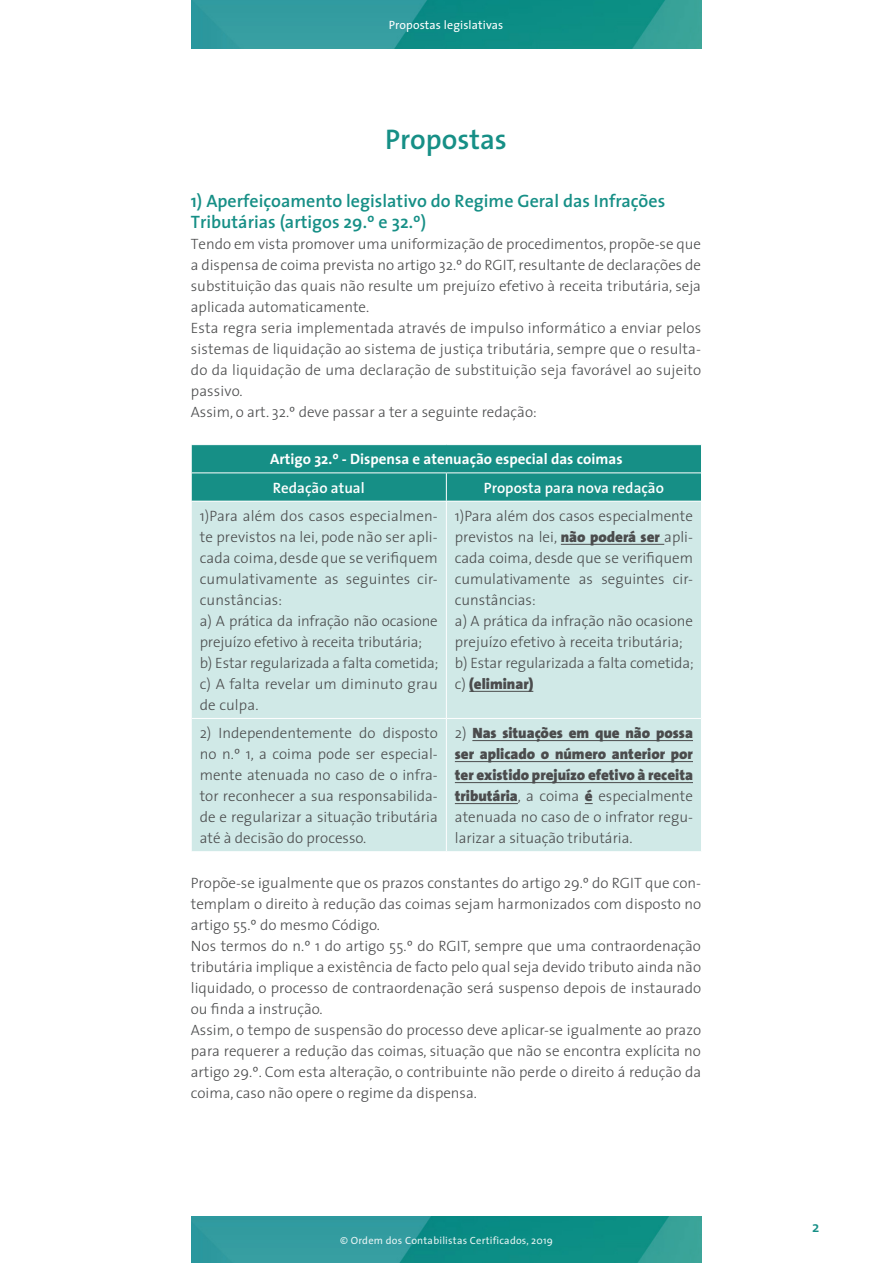
<style>
.page{position:relative;width:893px;height:1263px;background:#fff}
.page>*{position:absolute;margin:0;border:0;box-sizing:border-box;transform-origin:0 0}
.dest{font:600 28.5px "The Sans";color:#168f86}
.dest-2{font:600 18px "The Sans";color:#168f86}
.TEXTO{font:300 15px/21px "The Sans";color:#4b4c4d;text-align:justify}
.TEXTO-2{font:900 15px/21px "The Sans";color:#4b4c4d;text-align:justify}
.TEXTO-3{font:700 15px "The Sans";color:#fff}
.TEXTO-4{font:600 15px "The Sans";color:#fff}
.t1{font:600 15px "The Sans";color:#168f86}
.t2{font:12px "The Sans";letter-spacing:.01em;color:#fff}
.t3{font:10.5px "The Sans";letter-spacing:.02em;color:#fff}
.s1{font-weight:900}
.s2{font-weight:300}
</style>
<div class="page">
<img style="left:191px;top:0;width:511px;height:49px">
<img style="left:191px;top:1216px;width:511px;height:47px">
<div style="left:192px;top:502px;width:509px;height:349px;background:#d0e9e7"></div>
<svg style="left:191px;top:445px;width:511px;height:56px;background:#1e938a"></svg>
<hr style="left:446px;top:501px;width:1px;height:217px;background:#fff">
<hr style="left:192px;top:718px;width:254px;height:1px;background:#fff">
<hr style="left:446px;top:718px;width:255px;height:1px;background:#fff">
<hr style="left:446px;top:719px;width:1px;height:132px;background:#fff">
<hr style="left:561px;top:544px;width:103px;height:1px;background:#4b4c4d">
<hr style="left:469px;top:691px;width:64px;height:1px;background:#4b4c4d">
<hr style="left:472px;top:740px;width:221px;height:1px;background:#4b4c4d">
<hr style="left:455px;top:761px;width:238px;height:1px;background:#4b4c4d">
<hr style="left:455px;top:782px;width:238px;height:1px;background:#4b4c4d">
<hr style="left:455px;top:803px;width:63px;height:1px;background:#4b4c4d">
<p class="t2" style="left:389px;top:15px;width:116px">Propostas legislativas</p>
<p class="dest" style="left:385px;top:116px;width:123px">Propostas</p>
<p class="dest-2" style="left:191px;top:186px;width:476px">1) Aperfeiçoamento legislativo do Regime Geral das Infrações</p>
<p class="dest-2" style="left:191px;top:207px;width:237px">Tributárias (artigos 29.º e 32.º)</p>
<p class="TEXTO" style="left:191px;top:233px;width:512px">Tendo em vista promover uma uniformização de procedimentos, propõe-se que a dispensa de coima prevista no artigo 32.º do RGIT, resultante de declarações de substituição das quais não resulte um prejuízo efetivo à receita tributária, seja aplicada automaticamente.</p>
<p class="TEXTO" style="left:191px;top:317px;width:512px">Esta regra seria implementada através de impulso informático a enviar pelos sistemas de liquidação ao sistema de justiça tributária, sempre que o resulta&shy;do da liquidação de uma declaração de substituição seja favorável ao sujeito passivo.</p>
<p class="TEXTO" style="left:191px;top:401px;width:347px">Assim, o art. 32.º deve passar a ter a seguinte redação:</p>
<p class="TEXTO-3" style="left:270px;top:447px;width:354px">Artigo 32.º - Dispensa e atenuação especial das coimas</p>
<p class="TEXTO-4" style="left:273px;top:475px;width:93px">Redação atual</p>
<p class="TEXTO-4" style="left:484px;top:475px;width:182px">Proposta para nova redação</p>
<p class="TEXTO" style="left:200px;top:505px;width:240px">1)Para além dos casos especialmen&shy;te previstos na lei, pode não ser apli&shy;cada coima, desde que se verifiquem cumulativamente as seguintes cir&shy;cunstâncias:</p>
<p class="TEXTO" style="left:200px;top:610px;width:240px">a) A prática da infração não ocasione prejuízo efetivo à receita tributária;</p>
<p class="TEXTO" style="left:200px;top:652px;width:240px">b) Estar regularizada a falta cometida;</p>
<p class="TEXTO" style="left:200px;top:673px;width:240px">c) A falta revelar um diminuto grau de culpa.</p>
<p class="TEXTO" style="left:455px;top:505px;width:240px">1)Para além dos casos especialmente previstos na lei, <span class="s1">não poderá ser</span> apli&shy;cada coima, desde que se verifiquem cumulativamente as seguintes cir&shy;cunstâncias:</p>
<p class="TEXTO" style="left:455px;top:610px;width:240px">a) A prática da infração não ocasione prejuízo efetivo à receita tributária;</p>
<p class="TEXTO" style="left:455px;top:652px;width:240px">b) Estar regularizada a falta cometida;</p>
<p class="TEXTO-2" style="left:455px;top:673px;width:80px"><span class="s2">c)</span> (eliminar)</p>
<p class="TEXTO" style="left:200px;top:722px;width:240px">2) Independentemente do disposto no n.º 1, a coima pode ser especial&shy;mente atenuada no caso de o infra&shy;tor reconhecer a sua responsabilida&shy;de e regularizar a situação tributária até à decisão do processo.</p>
<p class="TEXTO-2" style="left:455px;top:722px;width:240px"><span class="s2">2)</span> Nas situações em que não possa ser aplicado o número anterior por ter existido prejuízo efetivo à receita tributária<span class="s2">, a coima</span> é <span class="s2">especialmente atenuada no caso de o infrator regu&shy;larizar a situação tributária.</span></p>
<p class="TEXTO" style="left:191px;top:872px;width:512px">Propõe-se igualmente que os prazos constantes do artigo 29.º do RGIT que con&shy;templam o direito à redução das coimas sejam harmonizados com disposto no artigo 55.º do mesmo Código.</p>
<p class="TEXTO" style="left:191px;top:935px;width:512px">Nos termos do n.º 1 do artigo 55.º do RGIT, sempre que uma contraordenação tributária implique a existência de facto pelo qual seja devido tributo ainda não liquidado, o processo de contraordenação será suspenso depois de instaurado ou finda a instrução.</p>
<p class="TEXTO" style="left:191px;top:1019px;width:512px">Assim, o tempo de suspensão do processo deve aplicar-se igualmente ao prazo para requerer a redução das coimas, situação que não se encontra explícita no artigo 29.º. Com esta alteração, o contribuinte não perde o direito á redução da coima, caso não opere o regime da dispensa.</p>
<p class="t3" style="left:340px;top:1231px;width:214px">© Ordem dos Contabilistas Certificados, 2019</p>
<p class="t1" style="left:812px;top:1214px;width:9px">2</p>
</div>
